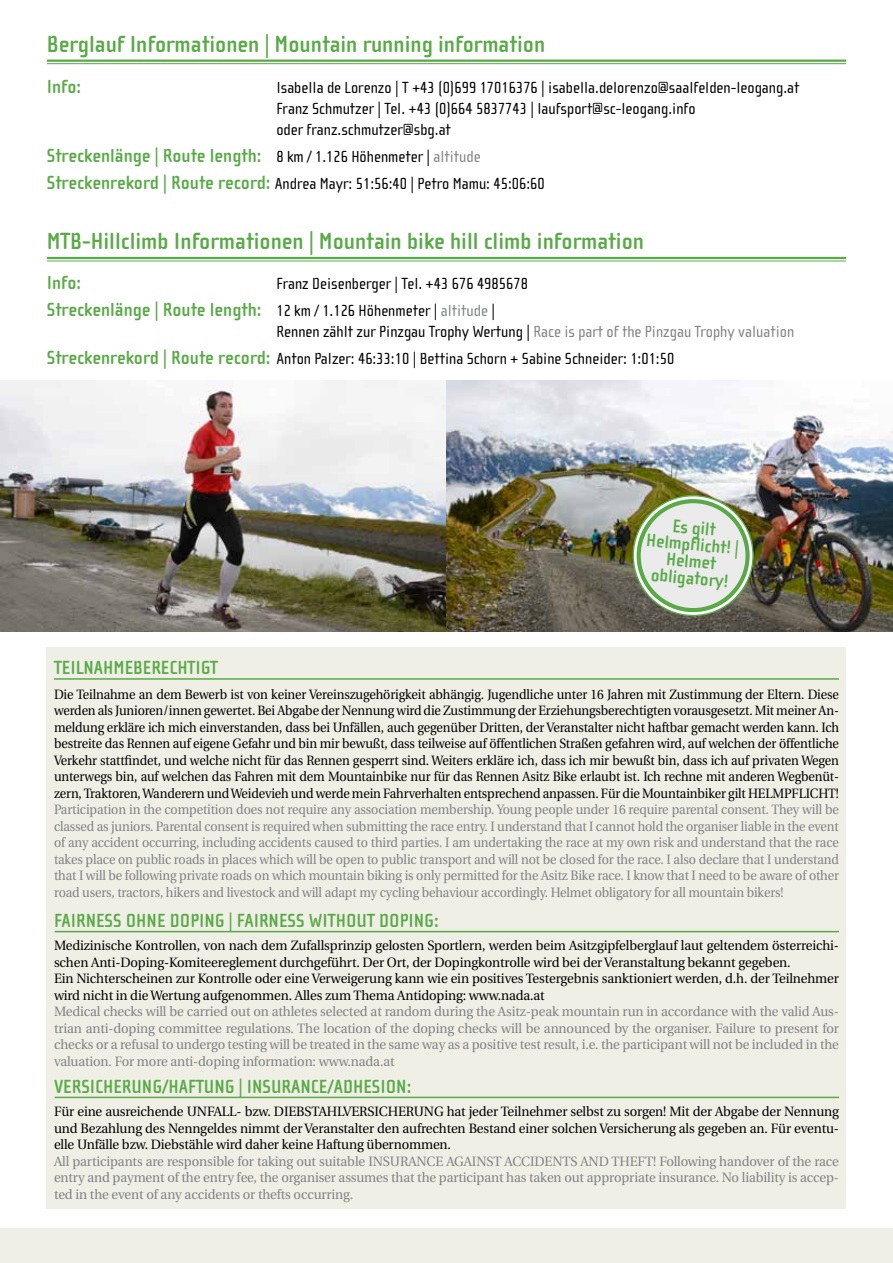
<style>
.page{position:relative;width:893px;height:1263px;background:#fff}
.page>*{position:absolute;margin:0;border:0;box-sizing:border-box;transform-origin:0 0}
.t1{font:700 24px "Cholla Sans";color:#59aa47}
.t2{font:700 19.5px "Cholla Sans";color:#59aa47}
.t3{font:700 18.9px/16.8px "Cholla Sans";color:#59aa47;text-align:center}
.t4{font:16.5px/21px "Cholla Sans";color:#000}
.t5{font:13.5px/16.5px "Utopia";letter-spacing:-.01em;color:#000;text-align:justify;scale:.93 1}
.t6{font:13.5px/16.5px "Utopia";letter-spacing:-.01em;color:#808285;text-align:justify;scale:.93 1}
.t7{font:13.5px/16.5px "Utopia";letter-spacing:-.01em;color:#000;text-align:justify}
.t8{font:13.5px/16.5px "Utopia";letter-spacing:-.01em;color:#808285;text-align:justify}
.s1{font-weight:400;font-size:16.5px;color:#000}
.s2{font-weight:400;font-size:16.5px;color:#808285}
.s3{font-weight:700;font-size:19.5px;color:#59aa47}
.s4{color:#808285}
</style>
<div class="page">
<div style="left:0;top:1229px;width:893px;height:34px;background:#f0efe6"></div>
<hr style="left:47px;top:60px;width:799px;height:2px;background:#59aa47">
<hr style="left:47px;top:63px;width:799px;height:1px;background:#59aa47">
<hr style="left:47px;top:257px;width:799px;height:2px;background:#59aa47">
<hr style="left:47px;top:261px;width:799px;height:1px;background:#59aa47">
<div style="left:47px;top:648px;width:799px;height:561px;background:#f0efe6"></div>
<hr style="left:54px;top:678px;width:785px;height:2px;background:#59aa47">
<hr style="left:55px;top:1097px;width:784px;height:1px;background:#59aa47">
<hr style="left:55px;top:931px;width:784px;height:1px;background:#59aa47">
<img style="left:0;top:381px;width:893px;height:250px">
<svg style="left:633px;top:496px;width:120px;height:120px"></svg>
<div style="left:637px;top:499px;width:113px;height:113px;background:#ebebec;border-radius:50%"></div>
<div style="left:637px;top:499px;width:113px;height:113px;border:4px solid #59aa47;border-radius:50%"></div>
<h1 class="t1" style="left:47px;top:31px;width:500px">Berglauf Informationen | Mountain running information</h1>
<h2 class="t2" style="left:47px;top:76px;width:36px">Info:</h2>
<p class="t4" style="left:276px;top:77px;width:525px">Isabella de Lorenzo | T +43 (0)699 17016376 | isabella.delorenzo@saalfelden-leogang.at<br>Franz Schmutzer | Tel. +43 (0)664 5837743 | laufsport@sc-leogang.info<br>oder franz.schmutzer@sbg.at</p>
<h2 class="t2" style="left:47px;top:145px;width:435px">Streckenlänge | Route length: <span class="s1">8 km / 1.126 Höhenmeter |</span> <span class="s2">altitude</span></h2>
<p class="t4" style="left:47px;top:173px;width:499px"><span class="s3">Streckenrekord | Route record:</span> Andrea Mayr: 51:56:40 | Petro Mamu: 45:06:60</p>
<h1 class="t1" style="left:47px;top:228px;width:599px">MTB-Hillclimb Informationen | Mountain bike hill climb information</h1>
<h2 class="t2" style="left:47px;top:272px;width:36px">Info:</h2>
<p class="t4" style="left:276px;top:274px;width:253px">Franz Deisenberger | Tel. +43 676 4985678</p>
<h2 class="t2" style="left:47px;top:299px;width:450px">Streckenlänge | Route length: <span class="s1">12 km / 1.126 Höhenmeter |</span> <span class="s2">altitude</span> <span class="s1">|</span></h2>
<p class="t4" style="left:47px;top:319px;width:749px;line-height:27px;text-indent:230px">Rennen zählt zur Pinzgau Trophy Wertung | <span class="s4">Race is part of the Pinzgau Trophy valuation<br></span><span class="s3">Streckenrekord | Route record:</span> Anton Palzer: 46:33:10 | Bettina Schorn + Sabine Schneider: 1:01:50</p>
<h3 class="t3" style="left:649px;top:515px;width:94px;rotate:5deg">Es gilt<br>Helmpfl icht! |<br>Helmet obligatory!</h3>
<h2 class="t2" style="left:54px;top:657px;width:50px">Teilnahmeberechtigt</h2>
<p class="t5" style="left:54px;top:686px;width:846px">Die Teilnahme an dem Bewerb ist von keiner Vereinszugehörigkeit abhängig. Jugendliche unter 16 Jahren mit Zustimmung der Eltern. Diese werden als Junioren/innen gewertet. Bei Abgabe der Nennung wird die Zustimmung der Erziehungsberechtigten vorausgesetzt. Mit meiner An&shy;meldung erkläre ich mich einverstanden, dass bei Unfällen, auch gegenüber Dritten, der Veranstalter nicht haftbar gemacht werden kann. Ich bestreite das Rennen auf eigene Gefahr und bin mir bewußt, dass teilweise auf öffentlichen Straßen gefahren wird, auf welchen der öffentliche Verkehr stattfindet, und welche nicht für das Rennen gesperrt sind. Weiters erkläre ich, dass ich mir bewußt bin, dass ich auf privaten Wegen unterwegs bin, auf welchen das Fahren mit dem Mountainbike nur für das Rennen Asitz Bike erlaubt ist. Ich rechne mit anderen Wegbenüt&shy;zern, Traktoren, Wanderern und Weidevieh und werde mein Fahrverhalten entsprechend anpassen. Für die Mountainbiker gilt HELMPFLICHT!</p>
<p class="t6" style="left:54px;top:801px;width:846px">Participation in the competition does not require any association membership. Young people under 16 require parental consent. They will be classed as juniors. Parental consent is required when submitting the race entry. I understand that I cannot hold the organiser liable in the event of any accident occurring, including accidents caused to third parties. I am undertaking the race at my own risk and understand that the race takes place on public roads in places which will be open to public transport and will not be closed for the race. I also declare that I understand that I will be following private roads on which mountain biking is only permitted for the Asitz Bike race. I know that I need to be aware of other road users, tractors, hikers and livestock and will adapt my cycling behaviour accordingly. Helmet obligatory for all mountain bikers!</p>
<h2 class="t2" style="left:54px;top:910px;width:386px">Fairness ohne Doping | Fairness Without Doping:</h2>
<p class="t7" style="left:54px;top:937px;width:786px;text-align:left">Medizinische Kontrollen, von nach dem Zufallsprinzip gelosten Sportlern, werden beim Asitzgipfelberglauf laut geltendem österreichi&shy;schen Anti-Doping-Komiteereglement durchgeführt. Der Ort, der Dopingkontrolle wird bei der Veranstaltung bekannt gegeben.<br>Ein Nichterscheinen zur Kontrolle oder eine Verweigerung kann wie ein positives Testergebnis sanktioniert werden, d.h. der Teilnehmer wird nicht in die Wertung aufgenommen. Alles zum Thema Antidoping: www.nada.at</p>
<p class="t8" style="left:54px;top:1003px;width:786px">Medical checks will be carried out on athletes selected at random during the Asitz-peak mountain run in accordance with the valid Aus&shy;trian anti-doping committee regulations. The location of the doping checks will be announced by the organiser. Failure to present for checks or a refusal to undergo testing will be treated in the same way as a positive test result, i.e. the participant will not be included in the valuation. For more anti-doping information: www.nada.at</p>
<h2 class="t2" style="left:54px;top:1075px;width:19px">Versicheru</h2>
<h2 class="t2" style="left:142px;top:1075px;width:47px">ng/Haftu</h2>
<h2 class="t2" style="left:214px;top:1075px;width:59px">ng | Insura</h2>
<h2 class="t2" style="left:300px;top:1075px;width:43px">nce/adhesi</h2>
<h2 class="t2" style="left:386px;top:1075px;width:27px">on:</h2>
<p class="t7" style="left:54px;top:1103px;width:786px">Für eine ausreichende UNFALL- bzw. DIEBSTAHLVERSICHERUNG hat jeder Teilnehmer selbst zu sorgen! Mit der Abgabe der Nennung und Bezahlung des Nenngeldes nimmt der Veranstalter den aufrechten Bestand einer solchen Versicherung als gegeben an. Für eventu&shy;elle Unfälle bzw. Diebstähle wird daher keine Haftung übernommen.</p>
<p class="t8" style="left:54px;top:1153px;width:786px">All participants are responsible for taking out suitable INSURANCE AGAINST ACCIDENTS AND THEFT! Following handover of the race entry and payment of the entry fee, the organiser assumes that the participant has taken out appropriate insurance. No liability is accep&shy;ted in the event of any accidents or thefts occurring.</p>
</div>
